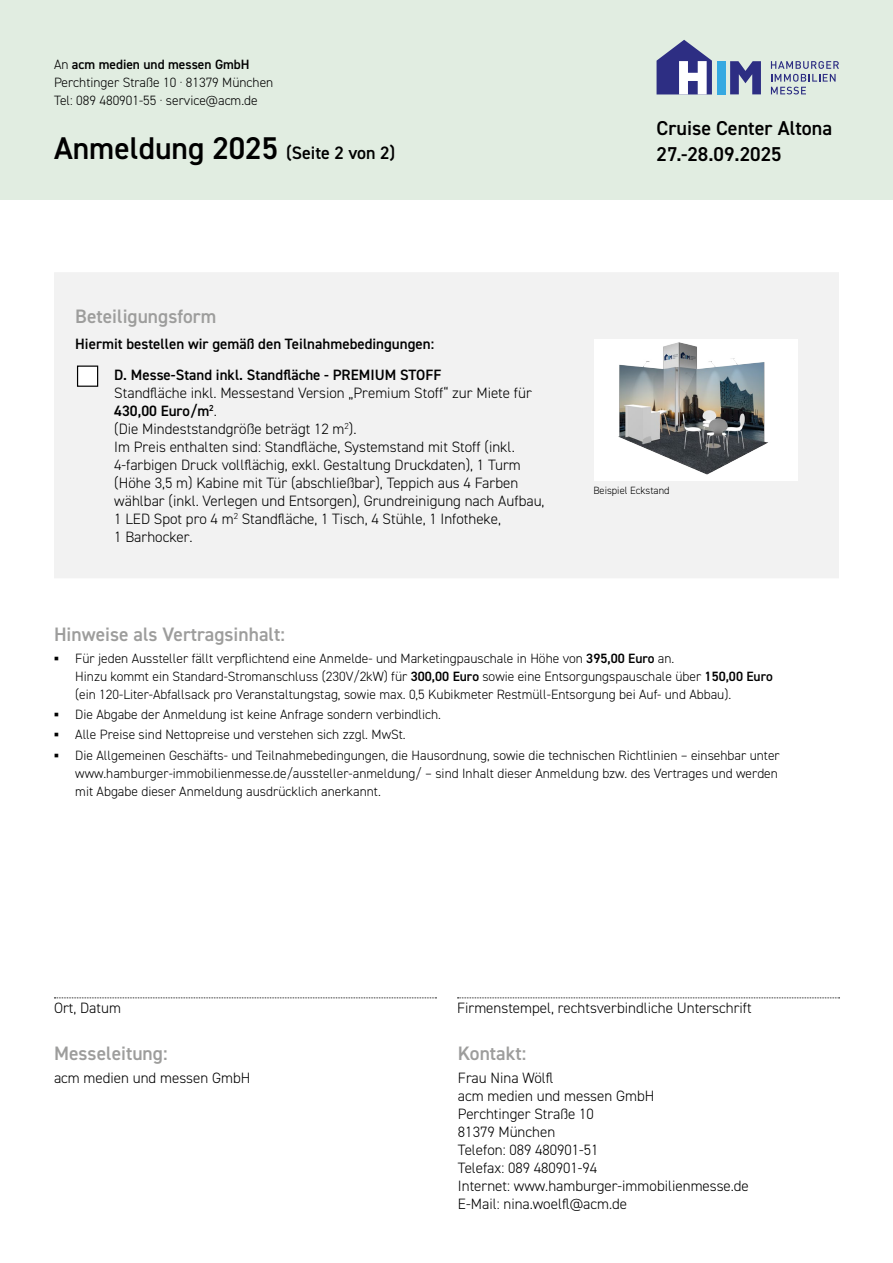
<style>
.page{position:relative;width:893px;height:1263px;background:#fff}
.page>*{position:absolute;margin:0;border:0;box-sizing:border-box;transform-origin:0 0}
.t1{font:600 31.5px "DIN2014";color:#000}
.t2{font:600 20.1px/25px "DIN2014";color:#000}
.t3{font:600 19.5px "DIN2014";color:#9d9d9c}
.t4{font:300 15px/18px "DIN2014";color:#000}
.t5{font:600 15px/30.8px "DIN2014";color:#000}
.t6{font:300 13.5px/18px "DIN2014";color:#000}
.t7{font:300 10.5px "DIN2014";color:#000}
.t8{font:700 3.45px "Arial";letter-spacing:.01em;color:#000}
.t9{font:2.1px "Arial";color:#000}
.s1{font-weight:600}
.s2{font-size:18px}
.s3{font-family:"Arial";font-weight:700}
</style>
<div class="page">
<div style="left:0;top:0;width:893px;height:200px;background:#e1ede1"></div>
<div style="left:54px;top:272px;width:785px;height:306px;background:#f2f2f2"></div>
<svg style="left:54px;top:997px;width:382px;height:1px"></svg>
<svg style="left:457px;top:997px;width:383px;height:1px"></svg>
<img style="left:594px;top:339px;width:204px;height:140px">
<div style="left:78px;top:366px;width:20px;height:20px;background:#fff"></div>
<div style="left:77px;top:365px;width:21px;height:22px;border:1px solid #000"></div>
<svg style="left:730px;top:61px;width:31px;height:33px"></svg>
<svg style="left:771px;top:61px;width:68px;height:33px"></svg>
<div style="left:717px;top:61px;width:9px;height:33px;background:#36a9e1"></div>
<svg style="left:657px;top:40px;width:55px;height:54px"></svg>
<p class="t6" style="left:54px;top:55px;width:221px">An <span class="s1">acm medien und messen GmbH<br></span>Perchtinger Straße 10 · 81379 München<br>Tel: 089 480901-55 · service@acm.de</p>
<h1 class="t1" style="left:54px;top:128px;width:343px">Anmeldung 2025 <span class="s2">(Seite 2 von 2)</span></h1>
<h2 class="t2" style="left:657px;top:116px;width:177px">Cruise Center Altona<br>27.-28.09.2025</h2>
<h3 class="t3" style="left:75px;top:303px;width:143px">Beteiligungsform</h3>
<p class="t5" style="left:114px;top:328px;width:328px;text-indent:-39px">Hiermit bestellen wir gemäß den Teilnahmebedingungen:<br>D. Messe-Stand inkl. Standfläche - PREMIUM STOFF</p>
<p class="t4" style="left:114px;top:384px;width:432px">Standfläche inkl. Messestand Version „Premium Stoff“ zur Miete für <span class="s1">430,00 Euro/m</span><sup>2</sup>.<br>(Die Mindeststandgröße beträgt 12 m<sup>2</sup>).<br>Im Preis enthalten sind: Standfläche, Systemstand mit Stoff (inkl.<br>4-farbigen Druck vollflächig, exkl. Gestaltung Druckdaten), 1 Turm (Höhe 3,5 m) Kabine mit Tür (abschließbar), Teppich aus 4 Farben wählbar (inkl. Verlegen und Entsorgen), Grundreinigung nach Aufbau, 1 LED Spot pro 4 m<sup>2</sup> Standfläche, 1 Tisch, 4 Stühle, 1 Infotheke,<br>1 Barhocker.</p>
<p class="t7" style="left:593px;top:484px;width:78px">Beispiel Eckstand</p>
<h3 class="t3" style="left:54px;top:621px;width:232px">Hinweise als Vertragsinhalt:</h3>
<p class="t6" style="left:75px;top:649px;width:699px;text-indent:-21px"><span class="s3">▪</span> Für jeden Aussteller fällt verpflichtend eine Anmelde- und Marketingpauschale in Höhe von <span class="s1">395,00 Euro</span> an.<br>Hinzu kommt ein Standard-Stromanschluss (230V/2kW) für <span class="s1">300,00 Euro</span> sowie eine Entsorgungspauschale über <span class="s1">150,00 Euro </span>(ein 120-Liter-Abfallsack pro Veranstaltungstag, sowie max. 0,5 Kubikmeter Restmüll-Entsorgung bei Auf- und Abbau).</p>
<p class="t6" style="left:54px;top:706px;width:389px"><span class="s3">▪</span> Die Abgabe der Anmeldung ist keine Anfrage sondern verbindlich.</p>
<p class="t6" style="left:54px;top:726px;width:353px"><span class="s3">▪</span> Alle Preise sind Nettopreise und verstehen sich zzgl. MwSt.</p>
<p class="t6" style="left:75px;top:746px;width:706px;text-indent:-21px"><span class="s3">▪</span> Die Allgemeinen Geschäfts- und Teilnahmebedingungen, die Hausordnung, sowie die technischen Richtlinien – einsehbar unter www.hamburger-immobilienmesse.de/aussteller-anmeldung/ – sind Inhalt dieser Anmeldung bzw. des Vertrages und werden mit Abgabe dieser Anmeldung ausdrücklich anerkannt.</p>
<p class="t9" style="left:738px;top:671px;width:7px">kunde</p>
<p class="t9" style="left:738px;top:679px;width:8px">messe</p>
<p class="t8" style="left:738px;top:674px;width:63px">2301 acm medien und messen gmbh</p>
<p class="t4" style="left:54px;top:999px;width:68px">Ort, Datum</p>
<p class="t4" style="left:457px;top:999px;width:296px">Firmenstempel, rechtsverbindliche Unterschrift</p>
<h3 class="t3" style="left:54px;top:1041px;width:115px">Messeleitung:</h3>
<p class="t4" style="left:54px;top:1068px;width:198px">acm medien und messen GmbH</p>
<h3 class="t3" style="left:458px;top:1041px;width:70px">Kontakt:</h3>
<p class="t4" style="left:458px;top:1068px;width:292px">Frau Nina Wölfl<br>acm medien und messen GmbH<br>Perchtinger Straße 10<br>81379 München<br>Telefon: 089 480901-51<br>Telefax: 089 480901-94<br>Internet: www.hamburger-immobilienmesse.de<br>E-Mail: nina.woelfl@acm.de</p>
</div>
